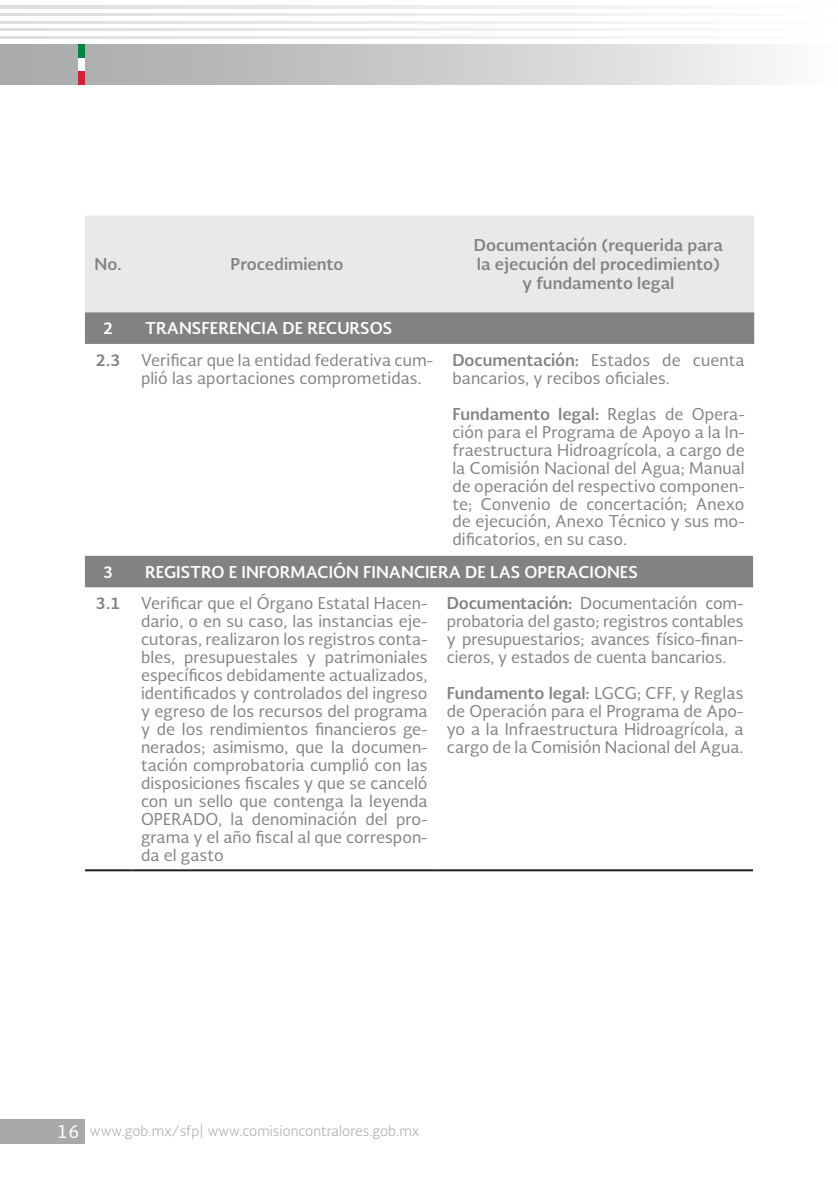
<style>
.page{position:relative;width:838px;height:1188px;background:#fff}
.page>*{position:absolute;margin:0;border:0;box-sizing:border-box;transform-origin:0 0}
.t1{font:15.9px/18px "Soberana Sans";letter-spacing:.005em;color:#808284;text-align:justify}
.t2{font:700 15.9px/19.2px "Soberana Sans";color:#808284;text-align:center}
.t3{font:700 15.9px "Soberana Sans";color:#fff}
.t4{font:300 13.95px "Soberana Sans";color:#a7a9ab}
.s1{font-weight:700}
.s2{font-weight:400;font-size:18px;color:#fff}
</style>
<div class="page">
<div style="left:0;top:1119px;width:85px;height:25px;background:#a7a9ab"></div>
<div style="left:78px;top:45px;width:7px;height:13px;background:#008544"></div>
<div style="left:78px;top:71px;width:7px;height:14px;background:#cf2337"></div>
<div style="left:85px;top:216px;width:669px;height:96px;background:#e8e9ea"></div>
<div style="left:85px;top:312px;width:669px;height:32px;background:#808284"></div>
<div style="left:85px;top:556px;width:667px;height:31px;background:#808284"></div>
<hr style="left:85px;top:869px;width:46px;height:2px;background:#221f1f">
<hr style="left:131px;top:869px;width:306px;height:2px;background:#221f1f">
<hr style="left:437px;top:869px;width:315px;height:2px;background:#221f1f">
<p class="t2" style="left:95px;top:254px;width:29px">No.</p>
<p class="t2" style="left:230px;top:254px;width:114px">Procedimiento</p>
<p class="t2" style="left:473px;top:235px;width:251px">Documentación (requerida para la ejecución del procedimiento) y fundamento legal</p>
<p class="t3" style="left:103px;top:318px;width:12px">2</p>
<p class="t3" style="left:145px;top:318px;width:248px">TRANSFERENCIA DE RECURSOS</p>
<p class="t2" style="left:96px;top:350px;width:26px">2.3</p>
<p class="t1" style="left:141px;top:351px;width:293px">Verificar que la entidad federativa cum&shy;plió las aportaciones comprometidas.</p>
<p class="t1" style="left:452px;top:351px;width:293px"><span class="s1">Documentación:</span> Estados de cuenta bancarios, y recibos oficiales.</p>
<p class="t1" style="left:452px;top:405px;width:293px"><span class="s1">Fundamento legal:</span> Reglas de Opera&shy;ción para el Programa de Apoyo a la In&shy;fraestructura Hidroagrícola, a cargo de la Comisión Nacional del Agua; Manual de operación del respectivo componen&shy;te; Convenio de concertación; Anexo de ejecución, Anexo Técnico y sus mo&shy;dificatorios, en su caso.</p>
<p class="t3" style="left:103px;top:562px;width:12px">3</p>
<p class="t3" style="left:145px;top:562px;width:494px">REGISTRO E INFORMACIÓN FINANCIERA DE LAS OPERACIONES</p>
<p class="t2" style="left:96px;top:593px;width:26px">3.1</p>
<p class="t1" style="left:141px;top:594px;width:288px">Verificar que el Órgano Estatal Hacen&shy;dario, o en su caso, las instancias eje&shy;cutoras, realizaron los registros conta&shy;bles, presupuestales y patrimoniales específicos debidamente actualizados, identificados y controlados del ingreso y egreso de los recursos del programa y de los rendimientos financieros ge&shy;nerados; asimismo, que la documen&shy;tación comprobatoria cumplió con las disposiciones fiscales y que se canceló con un sello que contenga la leyenda OPERADO, la denominación del pro&shy;grama y el año fiscal al que correspon&shy;da el gasto</p>
<p class="t1" style="left:446px;top:594px;width:298px"><span class="s1">Documentación:</span> Documentación com&shy;probatoria del gasto; registros contables y presupuestarios; avances físico-finan&shy;cieros, y estados de cuenta bancarios.</p>
<p class="t1" style="left:446px;top:684px;width:298px"><span class="s1">Fundamento legal:</span> LGCG; CFF, y Reglas de Operación para el Programa de Apo&shy;yo a la Infraestructura Hidroagrícola, a cargo de la Comisión Nacional del Agua.</p>
<p class="t4" style="left:56px;top:1124px;width:364px"><span class="s2">16</span> www.gob.mx/sfp| www.comisioncontralores.gob.mx</p>
</div>
